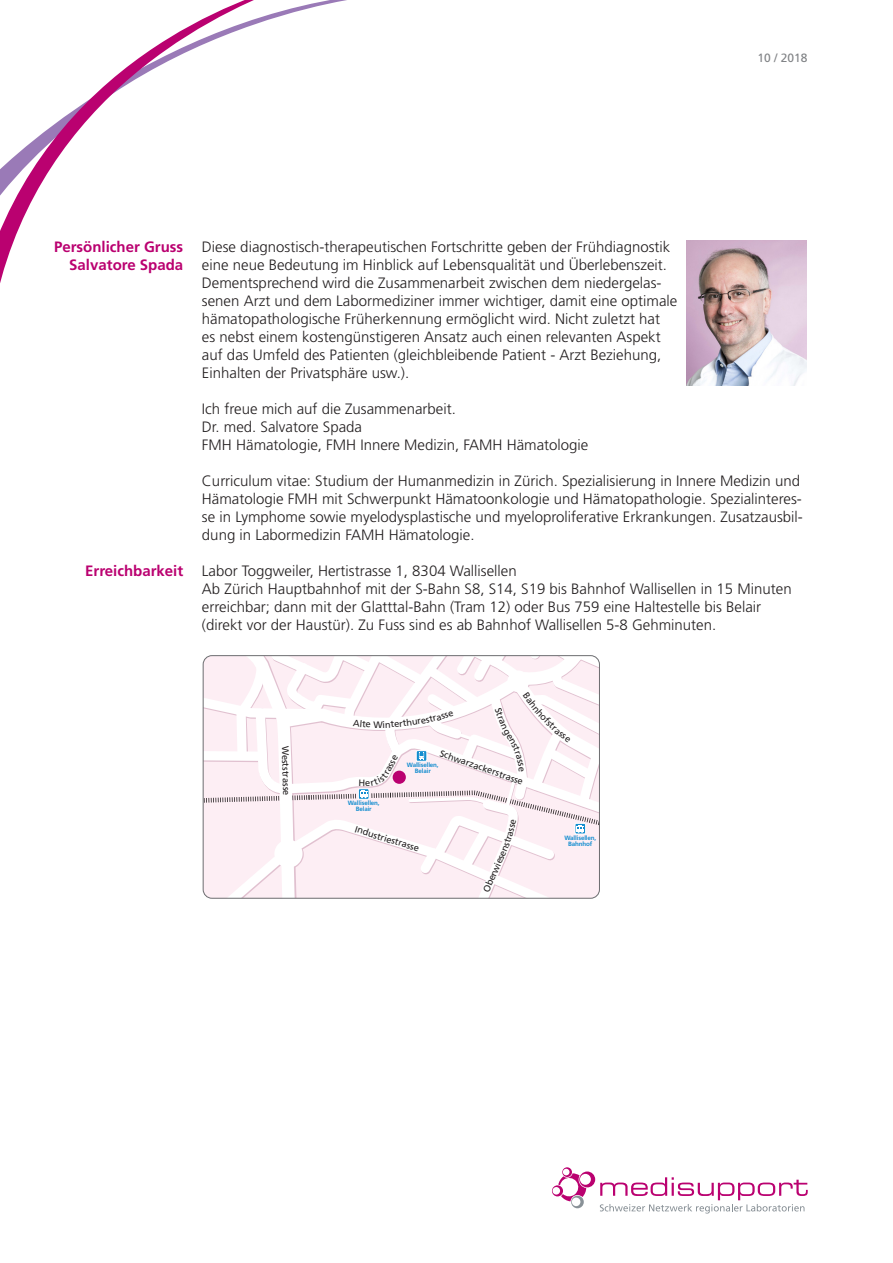
<style>
.page{position:relative;width:893px;height:1263px;background:#fff}
.page>*{position:absolute;margin:0;border:0;box-sizing:border-box;transform-origin:0 0}
.t1{font:300 15px/18px "Frutiger LT Std";color:#231f20}
.t2{font:700 15px/18px "Frutiger LT Std";color:#ba0170;text-align:right}
.t3{font:12px "Frutiger LT Std";color:#808285}
.t4{font:9.3px "Frutiger LT Std";color:#231f20}
.t5{font:700 6.15px/6.1px "Frutiger LT Std";letter-spacing:-.02em;color:#138dcf;text-align:center}
</style>
<div class="page">
<svg style="left:0;top:0;width:285px;height:283px"></svg>
<svg style="left:552px;top:1167px;width:256px;height:46px"></svg>
<img style="left:686px;top:241px;width:120px;height:144px">
<svg style="left:202px;top:655px;width:398px;height:244px"></svg>
<p class="t3" style="left:757px;top:51px;width:52px">10 / 2018</p>
<p class="t2" style="left:54px;top:237px;width:131px">Persönlicher Gruss<br>Salvatore Spada</p>
<p class="t2" style="left:85px;top:561px;width:100px">Erreichbarkeit</p>
<p class="t1" style="left:202px;top:238px;width:477px">Diese diagnostisch-therapeutischen Fortschritte geben der Frühdiagnostik eine neue Bedeutung im Hinblick auf Lebensqualität und Überlebenszeit.<br>Dementsprechend wird die Zusammenarbeit zwischen dem niedergelas&shy;senen Arzt und dem Labormediziner immer wichtiger, damit eine optimale hämatopathologische Früherkennung ermöglicht wird. Nicht zuletzt hat<br>es nebst einem kostengünstigeren Ansatz auch einen relevanten Aspekt auf das Umfeld des Patienten (gleichbleibende Patient - Arzt Beziehung, Einhalten der Privatsphäre usw.).</p>
<p class="t1" style="left:202px;top:400px;width:388px">Ich freue mich auf die Zusammenarbeit.<br>Dr. med. Salvatore Spada<br>FMH Hämatologie, FMH Innere Medizin, FAMH Hämatologie</p>
<p class="t1" style="left:202px;top:472px;width:602px">Curriculum vitae: Studium der Humanmedizin in Zürich. Spezialisierung in Innere Medizin und Hämatologie FMH mit Schwerpunkt Hämatoonkologie und Hämatopathologie. Spezialinteres&shy;se in Lymphome sowie myelodysplastische und myeloproliferative Erkrankungen. Zusatzausbil&shy;dung in Labormedizin FAMH Hämatologie.</p>
<p class="t1" style="left:202px;top:562px;width:591px">Labor Toggweiler, Hertistrasse 1, 8304 Wallisellen<br>Ab Zürich Hauptbahnhof mit der S-Bahn S8, S14, S19 bis Bahnhof Wallisellen in 15 Minuten erreichbar; dann mit der Glatttal-Bahn (Tram 12) oder Bus 759 eine Haltestelle bis Belair (direkt vor der Haustür). Zu Fuss sind es ab Bahnhof Wallisellen 5-8 Gehminuten.</p>
<p class="t4" style="left:291px;top:745px;width:27px;rotate:89deg">Wests</p>
<p class="t4" style="left:291px;top:770px;width:26px;rotate:88deg">trasse</p>
<p class="t4" style="left:373px;top:719px;width:11px">W</p>
<p class="t5" style="left:348px;top:800px;width:33px">Wallisellen,<br>Belair</p>
<p class="t5" style="left:407px;top:762px;width:33px">Wallisellen,<br>Belair</p>
<p class="t4" style="left:370px;top:828px;width:54px;rotate:17deg">ustriestrasse</p>
<p class="t4" style="left:456px;top:752px;width:75px;rotate:19deg">warzackerstrasse</p>
<p class="t4" style="left:481px;top:889px;width:52px;rotate:-67deg">Oberwiesen</p>
<p class="t5" style="left:564px;top:834px;width:33px">Wallisellen,<br>Bahnhof</p>
</div>
